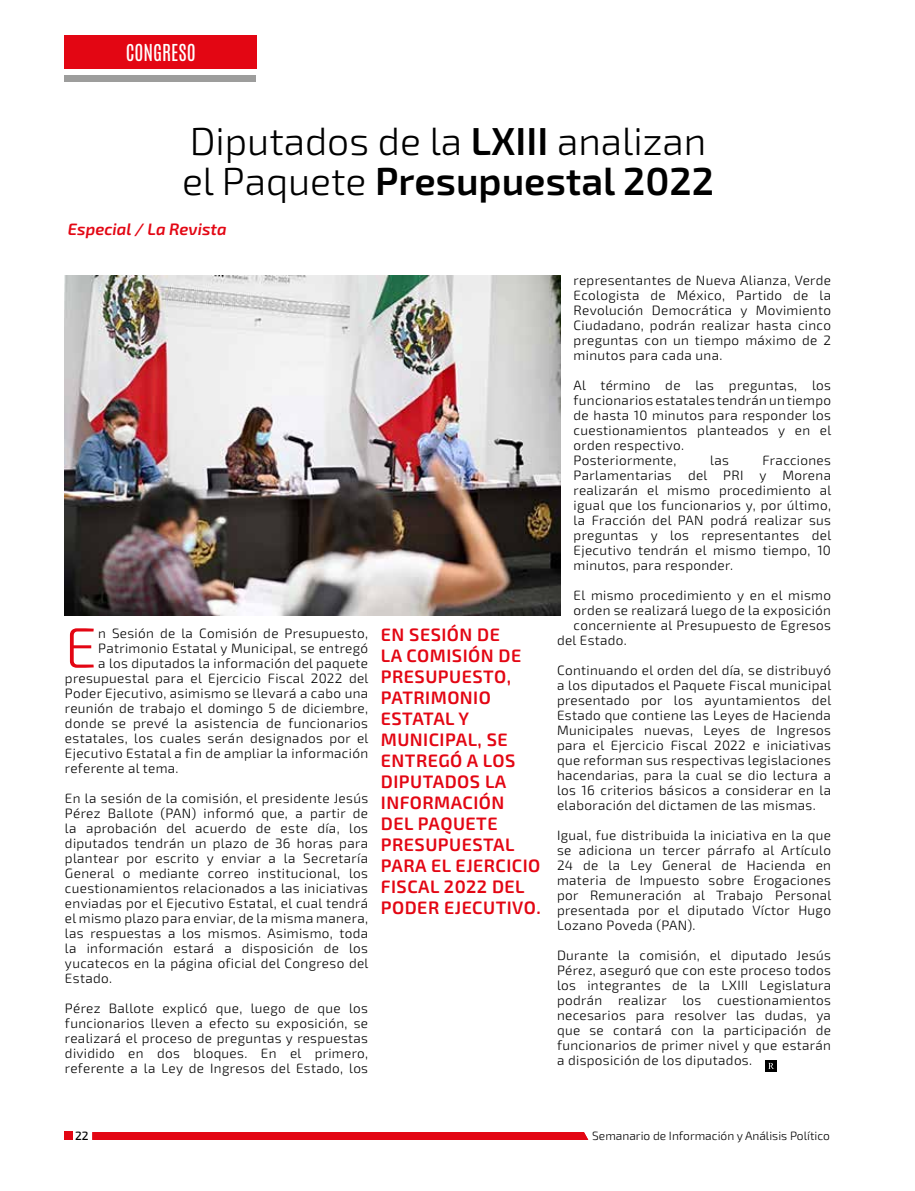
<style>
.page{position:relative;width:915px;height:1191px;background:#fff}
.page>*{position:absolute;margin:0;border:0;box-sizing:border-box;transform-origin:0 0}
.t1{font:300 57px "Exo 2";color:#e30613}
.t2{font:300 39px/40.5px "Exo 2";color:#000}
.t3{font:19.5px "Antonio";color:#fff}
.t4{font:600 18px/21px "Exo 2";letter-spacing:.025em;color:#e30613}
.t5{font:italic 600 16.5px "Exo 2";color:#e30613}
.t6{font:300 13.5px/15px "Exo 2";letter-spacing:.025em;color:#000;text-align:justify}
.t7{font:300 12px "Exo 2";color:#000}
.t8{font:500 12px "Exo 2";color:#000}
.s1{font-weight:600}
</style>
<div class="page">
<div style="left:64px;top:1131px;width:8px;height:9px;background:#e30613"></div>
<div style="left:92px;top:1132px;width:496px;height:8px;background:#e30613"></div>
<div style="left:65px;top:35px;width:191px;height:34px;background:#e30613"></div>
<div style="left:64px;top:76px;width:192px;height:6px;background:#9d9d9c"></div>
<svg style="left:765px;top:1060px;width:11px;height:11px"></svg>
<svg style="left:767px;top:1063px;width:6px;height:5px"></svg>
<img style="left:65px;top:275px;width:495px;height:340px">
<h3 class="t3" style="left:131px;top:38px;width:57px">OPINIÓN</h3>
<h3 class="t3" style="left:126px;top:38px;width:72px">CONGRESO</h3>
<h2 class="t2" style="left:182px;top:121px;width:533px">Diputados de la <span class="s1">LXIII</span> analizan el Paquete <span class="s1">Presupuestal 2022</span></h2>
<p class="t5" style="left:68px;top:219px;width:160px">Especial / La Revista</p>
<h1 class="t1" style="left:65px;top:615px;width:33px">E</h1>
<p class="t6" style="left:98px;top:626px;width:271px">n Sesión de la Comisión de Presupuesto,</p>
<p class="t6" style="left:98px;top:641px;width:271px">Patrimonio Estatal y Municipal, se entregó</p>
<p class="t6" style="left:98px;top:656px;width:271px">a los diputados la información del paquete</p>
<p class="t6" style="left:65px;top:671px;width:305px">presupuestal para el Ejercicio Fiscal 2022 del</p>
<p class="t6" style="left:65px;top:686px;width:304px">Poder Ejecutivo, asimismo se llevará a cabo una</p>
<p class="t6" style="left:65px;top:701px;width:304px">reunión de trabajo el domingo 5 de diciembre,</p>
<p class="t6" style="left:65px;top:716px;width:304px">donde se prevé la asistencia de funcionarios</p>
<p class="t6" style="left:65px;top:731px;width:305px">estatales, los cuales serán designados por el</p>
<p class="t6" style="left:65px;top:746px;width:304px">Ejecutivo Estatal a fin de ampliar la información</p>
<p class="t6" style="left:65px;top:761px;width:115px">referente al tema.</p>
<p class="t6" style="left:65px;top:790px;width:305px">En la sesión de la comisión, el presidente Jesús Pérez Ballote (PAN) informó que, a partir de la aprobación del acuerdo de este día, los diputados tendrán un plazo de 36 horas para plantear por escrito y enviar a la Secretaría General o mediante correo institucional, los cuestionamientos relacionados a las iniciativas enviadas por el Ejecutivo Estatal, el cual tendrá el mismo plazo para enviar, de la misma manera, las respuestas a los mismos. Asimismo, toda la información estará a disposición de los yucatecos en la página oficial del Congreso del Estado.</p>
<p class="t6" style="left:65px;top:1000px;width:304px">Pérez Ballote explicó que, luego de que los funcionarios lleven a efecto su exposición, se realizará el proceso de preguntas y respuestas dividido en dos bloques. En el primero, referente a la Ley de Ingresos del Estado, los</p>
<h3 class="t4" style="left:381px;top:624px;width:161px">EN SESIÓN DE<br>LA COMISIÓN DE<br>PRESUPUESTO,<br>PATRIMONIO<br>ESTATAL Y<br>MUNICIPAL, SE<br>ENTREGÓ A LOS<br>DIPUTADOS LA<br>INFORMACIÓN<br>DEL PAQUETE<br>PRESUPUESTAL<br>PARA EL EJERCICIO<br>FISCAL 2022 DEL<br>PODER EJECUTIVO.</h3>
<p class="t6" style="left:573px;top:273px;width:259px">representantes de Nueva Alianza, Verde Ecologista de México, Partido de la Revolución Democrática y Movimiento Ciudadano, podrán realizar hasta cinco preguntas con un tiempo máximo de 2 minutos para cada una.</p>
<p class="t6" style="left:573px;top:378px;width:259px;text-align:left">Al término de las preguntas, los funcionarios estatales tendrán un tiempo de hasta 10 minutos para responder los cuestionamientos planteados y en el orden respectivo.<br>Posteriormente,</p>
<p class="t6" style="left:710px;top:452px;width:20px">las</p>
<p class="t6" style="left:573px;top:452px;width:259px;text-indent:189px">Fracciones Parlamentarias del PRI y Morena realizarán el mismo procedimiento al igual que los funcionarios y, por último, la Fracción del PAN podrá realizar sus preguntas y los representantes del Ejecutivo tendrán el mismo tiempo, 10 minutos, para responder.</p>
<p class="t6" style="left:573px;top:587px;width:259px">El mismo procedimiento y en el mismo</p>
<p class="t6" style="left:573px;top:602px;width:259px">orden se realizará luego de la exposición</p>
<p class="t6" style="left:573px;top:617px;width:259px">concerniente al Presupuesto de Egresos</p>
<p class="t6" style="left:557px;top:632px;width:71px">del Estado.</p>
<p class="t6" style="left:557px;top:662px;width:276px">Continuando el orden del día, se distribuyó a los diputados el Paquete Fiscal municipal presentado por los ayuntamientos del Estado que contiene las Leyes de Hacienda Municipales nuevas, Leyes de Ingresos para el Ejercicio Fiscal 2022 e iniciativas que reforman sus respectivas legislaciones hacendarias, para la cual se dio lectura a los 16 criterios básicos a considerar en la elaboración del dictamen de las mismas.</p>
<p class="t6" style="left:557px;top:827px;width:276px">Igual, fue distribuida la iniciativa en la que se adiciona un tercer párrafo al Artículo 24 de la Ley General de Hacienda en materia de Impuesto sobre Erogaciones por Remuneración al Trabajo Personal presentada por el diputado Víctor Hugo Lozano Poveda (PAN).</p>
<p class="t6" style="left:557px;top:947px;width:275px">Durante la comisión, el diputado Jesús Pérez, aseguró que con este proceso todos los integrantes de la LXIII Legislatura podrán realizar los cuestionamientos necesarios para resolver las dudas, ya que se contará con la participación de funcionarios de primer nivel y que estarán a disposición de los diputados.</p>
<p class="t8" style="left:75px;top:1128px;width:15px">22</p>
<p class="t7" style="left:592px;top:1128px;width:239px">Semanario de Información y Análisis Político</p>
</div>
